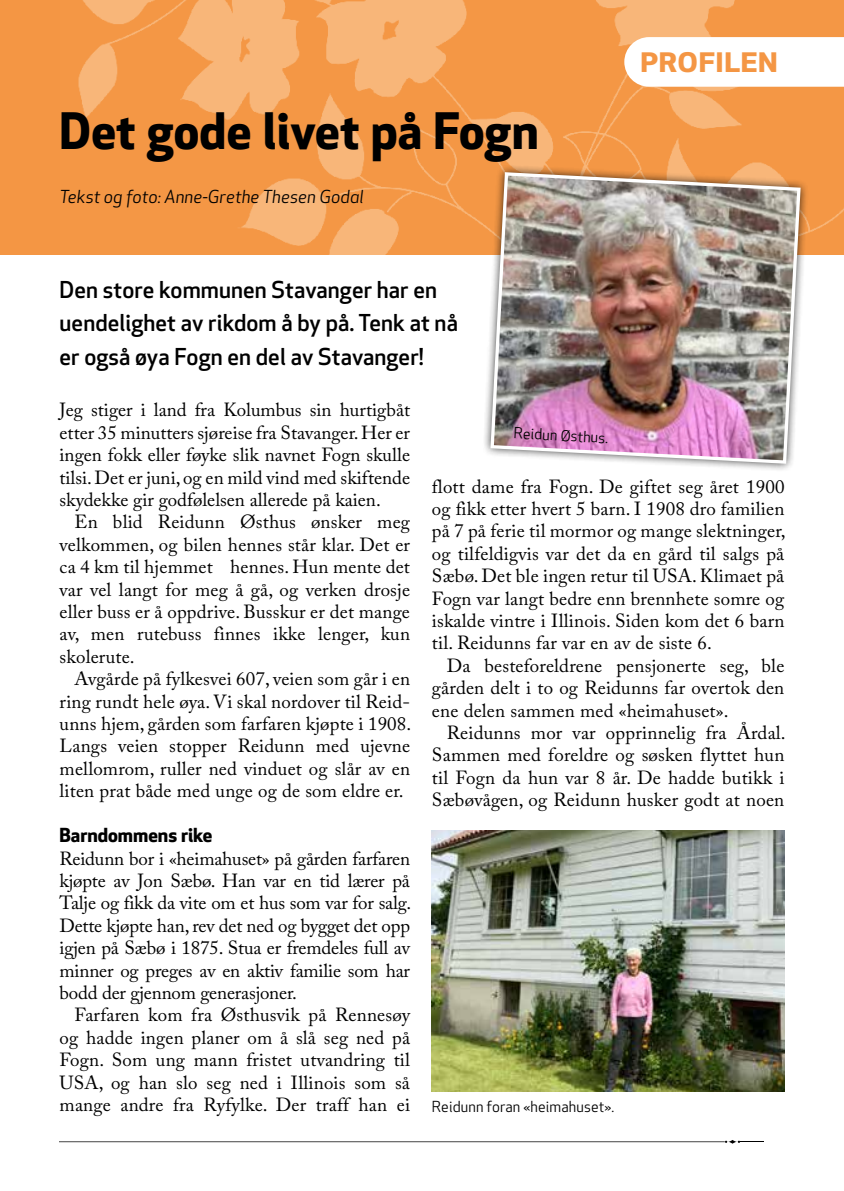
<style>
.page{position:relative;width:844px;height:1191px;background:#fff}
.page>*{position:absolute;margin:0;border:0;box-sizing:border-box;transform-origin:0 0}
.t1{font:49px "Apex New PS Bold Tabular";letter-spacing:.005em;color:#000}
.t2{font:26.25px "Apex New PS Bold Tabular";letter-spacing:.02em;color:#f49644;scale:1.15 1}
.t3{font:22.75px/33.2px "Apex New PS Medium Tabular";letter-spacing:.005em;color:#000}
.t4{font:18.9px/22.4px "Adobe Caslon Pro";letter-spacing:.01em;color:#000;text-align:justify}
.t5{font:18.9px "Apex New PS Bold Tabular";color:#000}
.t6{font:17.5px "Apex New PS Book Italic Tabular";letter-spacing:.005em;color:#000}
.t7{font:14.88px "Apex New PS Book Tabular";letter-spacing:.01em;color:#000}
</style>
<div class="page">
<div style="left:0;top:0;width:843px;height:254px;background:#f49644"></div>
<img style="left:78px;top:0;width:765px;height:254px">
<svg style="left:724px;top:1140px;width:39px;height:3px"></svg>
<hr style="left:60px;top:1141px;width:664px;height:1px;background:#000">
<div style="left:624px;top:37px;width:219px;height:50px;background:#fff"></div>
<div style="left:482px;top:164px;width:327px;height:308px;background:#000;opacity:.75"></div>
<img style="left:488px;top:170px;width:314px;height:295px">
<img style="left:432px;top:830px;width:352px;height:261px">
<h1 class="t1" style="left:60px;top:102px;width:480px">Det gode livet på Fogn</h1>
<p class="t6" style="left:60px;top:186px;width:305px">Tekst og foto: Anne-Grethe Thesen Godal</p>
<p class="t3" style="left:60px;top:274px;width:400px">Den store kommunen Stavanger har en uendelighet av rikdom å by på. Tenk at nå er også øya Fogn en del av Stavanger!</p>
<h2 class="t2" style="left:640px;top:47px;width:121px">PROFILEN</h2>
<p class="t4" style="left:60px;top:398px;width:352px">Jeg stiger i land fra Kolumbus sin hurtigbåt etter 35 minutters sjøreise fra Stavanger. Her er ingen fokk eller føyke slik navnet Fogn skulle tilsi. Det er juni, og en mild vind med skiftende skydekke gir godfølelsen allerede på kaien.</p>
<p class="t4" style="left:60px;top:510px;width:352px;text-indent:15px">En blid Reidunn Østhus ønsker meg velkommen, og bilen hennes står klar. Det er ca 4 km til hjemmet hennes. Hun mente det var vel langt for meg å gå, og verken drosje eller buss er å oppdrive. Busskur er det mange av, men rutebuss finnes ikke lenger, kun skolerute.</p>
<p class="t4" style="left:60px;top:667px;width:353px;text-indent:15px">Avgårde på fylkesvei 607, veien som går i en ring rundt hele øya. Vi skal nordover til Reid&shy;unns hjem, gården som farfaren kjøpte i 1908.<br>Langs veien stopper Reidunn med ujevne mellomrom, ruller ned vinduet og slår av en liten prat både med unge og de som eldre er.</p>
<p class="t5" style="left:60px;top:824px;width:154px">Barndommens rike</p>
<p class="t4" style="left:60px;top:846px;width:353px">Reidunn bor i «heimahuset» på gården farfaren kjøpte av Jon Sæbø. Han var en tid lærer på Talje og fikk da vite om et hus som var for salg.<br>Dette kjøpte han, rev det ned og bygget det opp igjen på Sæbø i 1875. Stua er fremdeles full av minner og preges av en aktiv familie som har bodd der gjennom generasjoner.</p>
<p class="t4" style="left:60px;top:1003px;width:352px;text-indent:15px">Farfaren kom fra Østhusvik på Rennesøy og hadde ingen planer om å slå seg ned på Fogn. Som ung mann fristet utvandring til USA, og han slo seg ned i Illinois som så mange andre fra Ryfylke. Der traff han ei</p>
<p class="t7" style="left:514px;top:424px;width:96px;rotate:3deg">Reidun Østhus.</p>
<p class="t4" style="left:432px;top:475px;width:355px">flott dame fra Fogn. De giftet seg året 1900 og fikk etter hvert 5 barn. I 1908 dro familien på 7 på ferie til mormor og mange slektninger, og tilfeldigvis var det da en gård til salgs på Sæbø. Det ble ingen retur til USA. Klimaet på Fogn var langt bedre enn brennhete somre og iskalde vintre i Illinois. Siden kom det 6 barn til. Reidunns far var en av de siste 6.</p>
<p class="t4" style="left:432px;top:654px;width:354px;text-indent:15px">Da besteforeldrene pensjonerte seg, ble gården delt i to og Reidunns far overtok den ene delen sammen med «heimahuset».</p>
<p class="t4" style="left:432px;top:721px;width:355px;text-indent:15px">Reidunns mor var opprinnelig fra Årdal.<br>Sammen med foreldre og søsken flyttet hun til Fogn da hun var 8 år. De hadde butikk i Sæbøvågen, og Reidunn husker godt at noen</p>
<p class="t7" style="left:432px;top:1098px;width:184px">Reidunn foran «heimahuset».</p>
</div>
